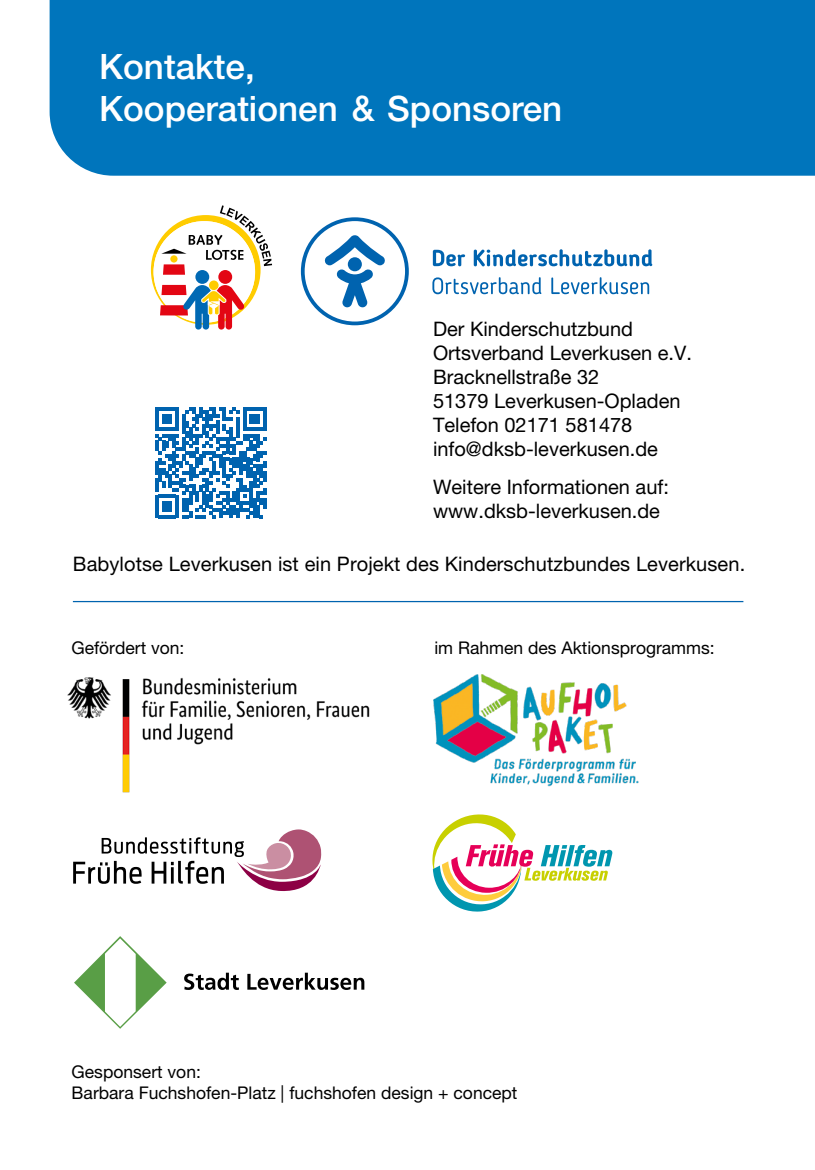
<style>
.page{position:relative;width:815px;height:1170px;background:#fff}
.page>*{position:absolute;margin:0;border:0;box-sizing:border-box;transform-origin:0 0}
.t1{font:500 35px/42px "Helvetica Neue LT Pro";color:#fff}
.t2{font:20px/24px "Helvetica Neue LT Pro";color:#000}
.t3{font:17.5px/21px "Helvetica Neue LT Pro";color:#000}
</style>
<div class="page">
<div style="left:50px;top:0;width:765px;height:176px;background:#0075bc"></div>
<img style="left:433px;top:674px;width:206px;height:113px">
<img style="left:67px;top:677px;width:303px;height:116px">
<svg style="left:73px;top:829px;width:248px;height:61px"></svg>
<svg style="left:432px;top:814px;width:180px;height:98px"></svg>
<svg style="left:74px;top:936px;width:93px;height:92px"></svg>
<svg style="left:184px;top:972px;width:55px;height:17px"></svg>
<svg style="left:247px;top:972px;width:117px;height:17px"></svg>
<hr style="left:73px;top:601px;width:670px;height:1px;background:#0063af">
<svg style="left:301px;top:217px;width:108px;height:108px"></svg>
<svg style="left:432px;top:277px;width:217px;height:17px"></svg>
<svg style="left:433px;top:249px;width:219px;height:17px"></svg>
<svg style="left:151px;top:205px;width:121px;height:124px"></svg>
<svg style="left:155px;top:407px;width:111px;height:111px"></svg>
<h1 class="t1" style="left:99px;top:46px;width:465px">Kontakte,<br>Kooperationen &amp; Sponsoren</h1>
<p class="t2" style="left:433px;top:316px;width:260px">Der Kinderschutzbund<br>Ortsverband Leverkusen e.V.<br>Bracknellstraße 32<br>51379 Leverkusen-Opladen<br>Telefon 02171 581478 info@dksb-leverkusen.de</p>
<p class="t2" style="left:433px;top:474px;width:237px">Weitere Informationen auf: www.dksb-leverkusen.de</p>
<p class="t2" style="left:73px;top:551px;width:674px">Babylotse Leverkusen ist ein Projekt des Kinderschutzbundes Leverkusen.</p>
<p class="t3" style="left:71px;top:637px;width:115px">Gefördert von:</p>
<p class="t3" style="left:434px;top:637px;width:282px">im Rahmen des Aktionsprogramms:</p>
<p class="t3" style="left:72px;top:1061px;width:447px">Gesponsert von:<br>Barbara Fuchshofen-Platz | fuchshofen design + concept</p>
</div>
